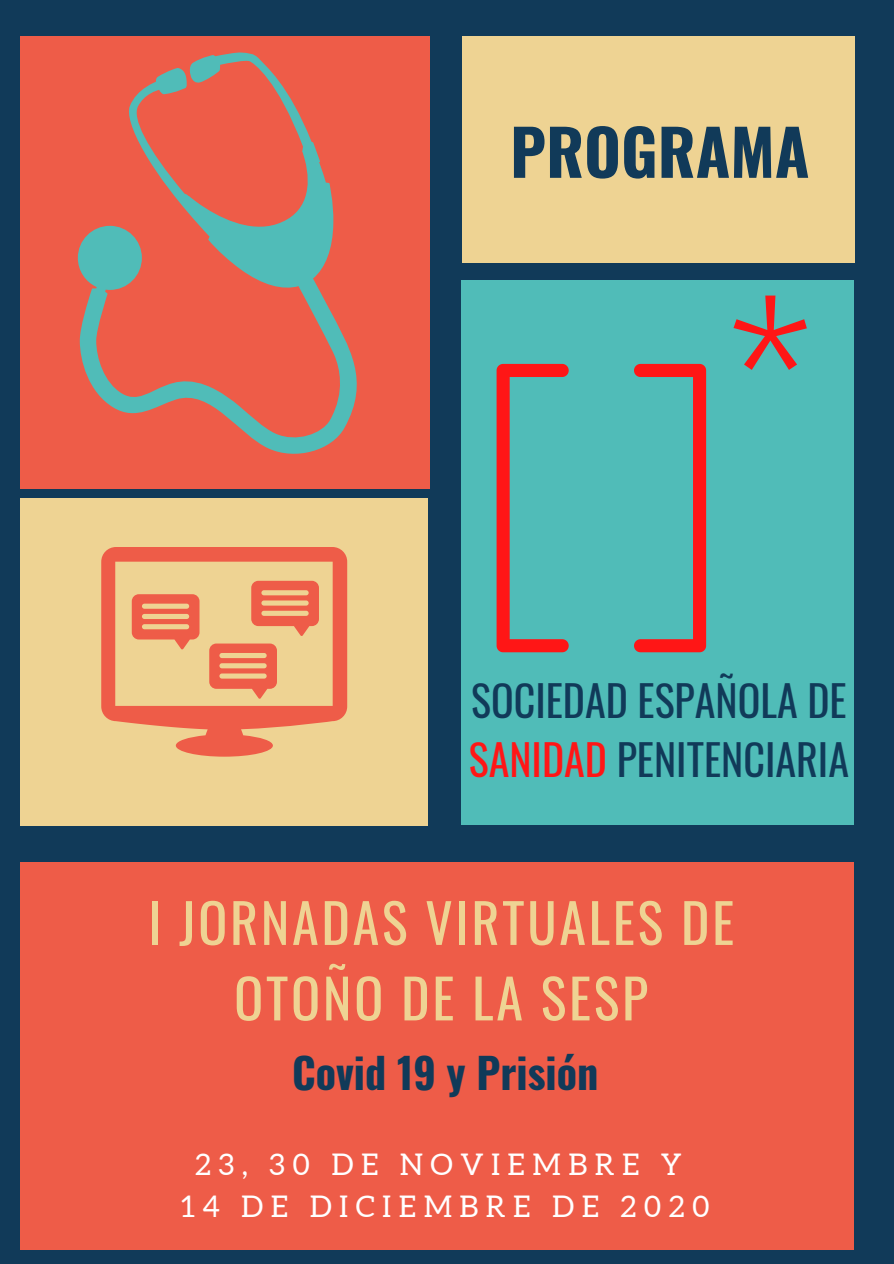
<style>
.page{position:relative;width:894px;height:1264px;background:#fff}
.page>*{position:absolute;margin:0;border:0;box-sizing:border-box;transform-origin:0 0}
.t1{font:700 63px "Oswald";color:#113a59}
.t2{font:54px/75.4px "Oswald";letter-spacing:.05em;color:#eed393;text-align:center}
.t3{font:42px/58.5px "Oswald";color:#113a59}
.t4{font:700 42px "Oswald";color:#113a59}
.t5{font:29.85px "Aleo";letter-spacing:.25em;color:#fff}
.s1{color:#ff1616}
</style>
<div class="page">
<div style="left:0;top:0;width:893px;height:1263px;background:#113a59"></div>
<div style="left:461px;top:281px;width:392px;height:544px;background:#50bcb8"></div>
<div style="left:20px;top:37px;width:409px;height:452px;background:#ee5c48"></div>
<svg style="left:78px;top:52px;width:279px;height:402px"></svg>
<svg style="left:496px;top:364px;width:210px;height:288px"></svg>
<svg style="left:733px;top:295px;width:73px;height:75px"></svg>
<div style="left:20px;top:498px;width:408px;height:327px;background:#eed393"></div>
<svg style="left:101px;top:547px;width:246px;height:209px"></svg>
<svg style="left:132px;top:594px;width:67px;height:55px"></svg>
<svg style="left:251px;top:581px;width:68px;height:55px"></svg>
<svg style="left:209px;top:643px;width:68px;height:56px"></svg>
<div style="left:20px;top:862px;width:833px;height:387px;background:#ee5c48"></div>
<div style="left:462px;top:37px;width:392px;height:226px;background:#eed393"></div>
<p class="t1" style="left:510px;top:103px;width:301px">PROGRAMA</p>
<p class="t3" style="left:468px;top:670px;width:381px">SOCIEDAD ESPAÑOLA DE<br><span class="s1">SANIDAD</span> PENITENCIARIA</p>
<p class="t2" style="left:148px;top:882px;width:587px">I JORNADAS VIRTUALES DE<br>OTOÑO DE LA SESP</p>
<p class="t4" style="left:292px;top:1040px;width:307px">Covid 19 y Prisión</p>
<p class="t5" style="left:195px;top:1147px;width:488px">23, 30 DE NOVIEMBRE Y</p>
<p class="t5" style="left:181px;top:1189px;width:530px">14 DE DICIEMBRE DE 2020</p>
</div>
